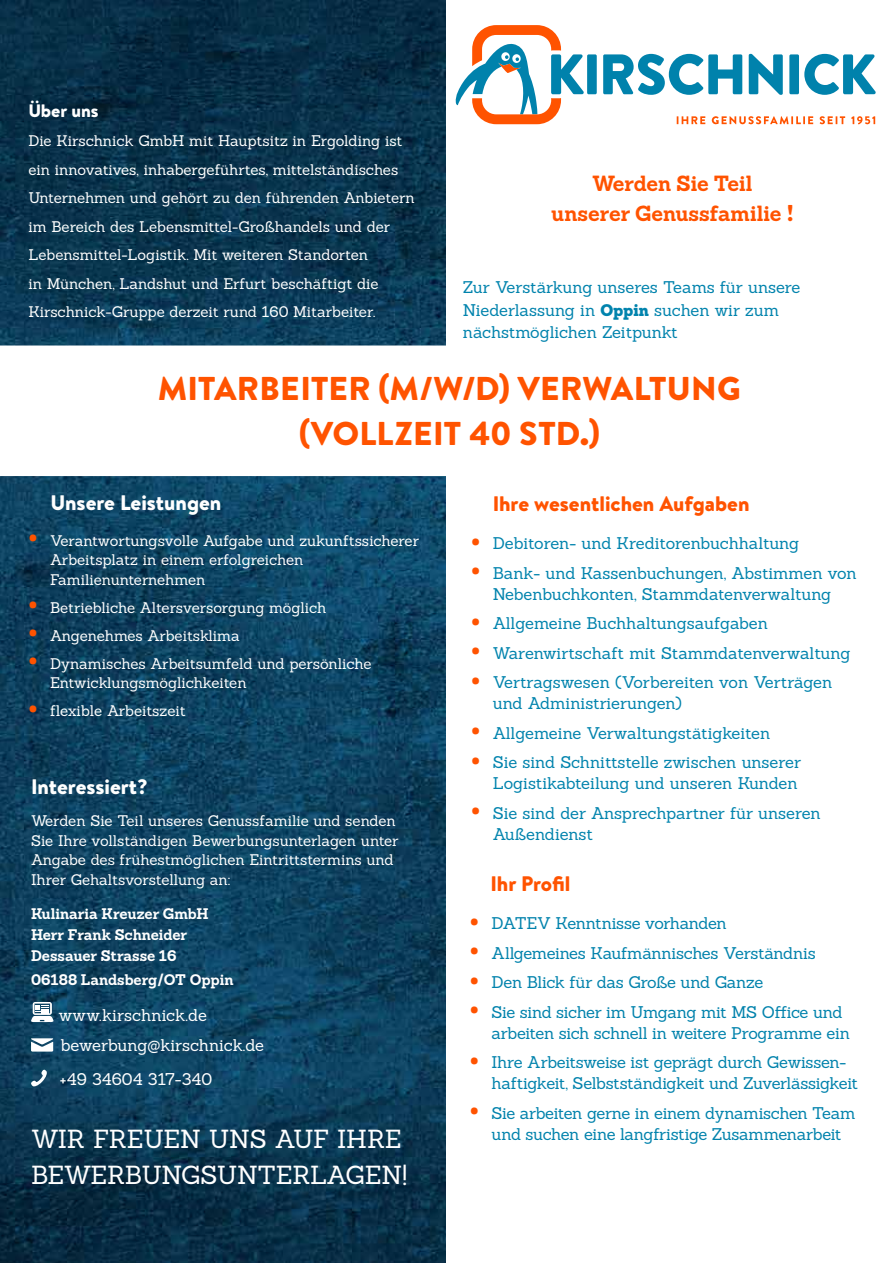
<style>
.page{position:relative;width:893px;height:1263px;background:#fff}
.page>*{position:absolute;margin:0;border:0;box-sizing:border-box;transform-origin:0 0}
.t1{font:900 33px/45px "Brandon Text";letter-spacing:.005em;color:#ff5300;text-align:center}
.t2{font:25.5px/36px "Sanchez";letter-spacing:-.015em;color:#fff}
.t3{font:700 21.45px/30px "Sanchez";color:#ff5300;text-align:center}
.t4{font:900 21px "Brandon Text";color:#ff5300}
.t5{font:900 21px "Brandon Text";color:#fff}
.t6{font:900 18px "Brandon Text";color:#fff}
.t7{font:16.5px/21px "Sanchez";letter-spacing:-.005em;color:#0083ad}
.t8{font:16.5px/21px "Sanchez";letter-spacing:-.025em;color:#0082ac}
.t9{font:16.5px/30px "Sanchez";letter-spacing:-.005em;color:#fff}
.t10{font:15px/28.5px "Sanchez";letter-spacing:-.005em;color:#fff}
.t11{font:700 15px/21px "Sanchez";color:#fff}
.s1{font-family:"Brandon Text";font-weight:900;font-size:22.95px}
.s2{font-weight:900}
.s3{font-weight:900;font-size:36px;color:#ff5300}
</style>
<div class="page">
<svg style="left:677px;top:116px;width:28px;height:8px"></svg>
<svg style="left:712px;top:116px;width:101px;height:8px"></svg>
<svg style="left:820px;top:116px;width:25px;height:8px"></svg>
<svg style="left:851px;top:116px;width:24px;height:8px"></svg>
<div style="left:587px;top:54px;width:10px;height:40px;background:#0082ac;border-radius:2px"></div>
<svg style="left:603px;top:54px;width:139px;height:41px"></svg>
<svg style="left:749px;top:54px;width:34px;height:41px"></svg>
<div style="left:789px;top:54px;width:10px;height:40px;background:#0082ac;border-radius:2px"></div>
<svg style="left:804px;top:54px;width:72px;height:41px"></svg>
<svg style="left:455px;top:25px;width:129px;height:99px"></svg>
<img style="left:0;top:0;width:446px;height:1263px">
<svg style="left:0;top:345px;width:446px;height:131px"></svg>
<svg style="left:31px;top:1002px;width:23px;height:20px"></svg>
<svg style="left:31px;top:1038px;width:23px;height:13px"></svg>
<svg style="left:30px;top:1065px;width:18px;height:22px"></svg>
<p class="t6" style="left:28px;top:99px;width:72px">Über uns</p>
<p class="t10" style="left:28px;top:126px;width:388px">Die Kirschnick GmbH mit Hauptsitz in Ergolding ist ein innovatives, inhabergeführtes, mittelständisches Unternehmen und gehört zu den führenden Anbietern im Bereich des Lebensmittel-Großhandels und der Lebensmittel-Logistik. Mit weiteren Standorten<br>in München, Landshut und Erfurt beschäftigt die Kirschnick-Gruppe derzeit rund 160 Mitarbeiter.</p>
<h3 class="t3" style="left:551px;top:168px;width:244px">Werden Sie Teil unserer Genussfamilie <span class="s1">!</span></h3>
<p class="t7" style="left:463px;top:276px;width:339px;line-height:22.5px">Zur Verstärkung unseres Teams für unsere<br>Niederlassung in <span class="s2">Oppin</span> suchen wir zum nächstmöglichen Zeitpunkt</p>
<h1 class="t1" style="left:158px;top:365px;width:585px">MITARBEITER (M/W/D) VERWALTUNG (VOLLZEIT 40 STD.)</h1>
<h3 class="t5" style="left:51px;top:488px;width:172px">Unsere Leistungen</h3>
<p class="t10" style="left:50px;top:531px;width:370px;line-height:19.5px;text-indent:-21px"><span class="s3">•</span> Verantwortungsvolle Aufgabe und zukunftssicherer<br>Arbeitsplatz in einem erfolgreichen<br>Familienunternehmen</p>
<p class="t10" style="left:29px;top:593px;width:299px"><span class="s3">•</span> Betriebliche Altersversorgung möglich</p>
<p class="t10" style="left:29px;top:621px;width:212px"><span class="s3">•</span> Angenehmes Arbeitsklima</p>
<p class="t10" style="left:50px;top:654px;width:323px;line-height:19.5px;text-indent:-21px"><span class="s3">•</span> Dynamisches Arbeitsumfeld und persönliche<br>Entwicklungsmöglichkeiten</p>
<p class="t10" style="left:29px;top:697px;width:158px"><span class="s3">•</span> flexible Arbeitszeit</p>
<h3 class="t5" style="left:31px;top:772px;width:118px">Interessiert?</h3>
<p class="t10" style="left:31px;top:811px;width:369px;line-height:19.5px">Werden Sie Teil unseres Genussfamilie und senden Sie Ihre vollständigen Bewerbungsunterlagen unter Angabe des frühestmöglichen Eintrittstermins und Ihrer Gehaltsvorstellung an:</p>
<p class="t11" style="left:31px;top:902px;width:179px">Kulinaria Kreuzer GmbH<br>Herr Frank Schneider<br>Dessauer Strasse 16</p>
<p class="t11" style="left:31px;top:968px;width:204px">06188 Landsberg/OT Oppin</p>
<p class="t9" style="left:59px;top:999px;width:207px">www.kirschnick.de bewerbung@kirschnick.de</p>
<p class="t9" style="left:60px;top:1064px;width:154px">+49 34604 317-340</p>
<h2 class="t2" style="left:31px;top:1121px;width:377px">WIR FREUEN UNS AUF IHRE<br>BEWERBUNGSUNTERLAGEN!</h2>
<h3 class="t4" style="left:493px;top:489px;width:258px">Ihre wesentlichen Aufgaben</h3>
<p class="t7" style="left:471px;top:533px;width:329px"><span class="s3">•</span> Debitoren- und Kreditorenbuchhaltung</p>
<p class="t7" style="left:471px;top:562px;width:387px;text-align:center"><span class="s3">•</span> Bank- und Kassenbuchungen, Abstimmen von<br>Nebenbuchkonten, Stammdatenverwaltung</p>
<p class="t7" style="left:471px;top:613px;width:298px"><span class="s3">•</span> Allgemeine Buchhaltungsaufgaben</p>
<p class="t7" style="left:471px;top:642px;width:381px"><span class="s3">•</span> Warenwirtschaft mit Stammdatenverwaltung</p>
<p class="t7" style="left:493px;top:672px;width:341px;text-indent:-21px"><span class="s3">•</span> Vertragswesen (Vorbereiten von Verträgen und Administrierungen)</p>
<p class="t7" style="left:471px;top:722px;width:300px"><span class="s3">•</span> Allgemeine Verwaltungstätigkeiten</p>
<p class="t7" style="left:471px;top:752px;width:331px;text-align:right"><span class="s3">•</span> Sie sind Schnittstelle zwischen unserer<br>Logistikabteilung und unseren Kunden</p>
<p class="t7" style="left:493px;top:802px;width:330px;text-indent:-21px"><span class="s3">•</span> Sie sind der Ansprechpartner für unseren<br>Außendienst</p>
<h3 class="t4" style="left:490px;top:869px;width:81px">Ihr Profil</h3>
<p class="t8" style="left:470px;top:913px;width:258px"><span class="s3">•</span> DATEV Kenntnisse vorhanden</p>
<p class="t8" style="left:470px;top:942px;width:347px"><span class="s3">•</span> Allgemeines Kaufmännisches Verständnis</p>
<p class="t8" style="left:470px;top:972px;width:295px"><span class="s3">•</span> Den Blick für das Große und Ganze</p>
<p class="t8" style="left:492px;top:1001px;width:360px;text-indent:-21px"><span class="s3">•</span> Sie sind sicher im Umgang mit MS Office und arbeiten sich schnell in weitere Programme ein</p>
<p class="t8" style="left:492px;top:1052px;width:368px;text-indent:-21px"><span class="s3">•</span> Ihre Arbeitsweise ist geprägt durch Gewissen&shy;haftigkeit, Selbstständigkeit und Zuverlässigkeit</p>
<p class="t8" style="left:470px;top:1102px;width:387px;text-align:center"><span class="s3">•</span> Sie arbeiten gerne in einem dynamischen Team und suchen eine langfristige Zusammenarbeit</p>
</div>
